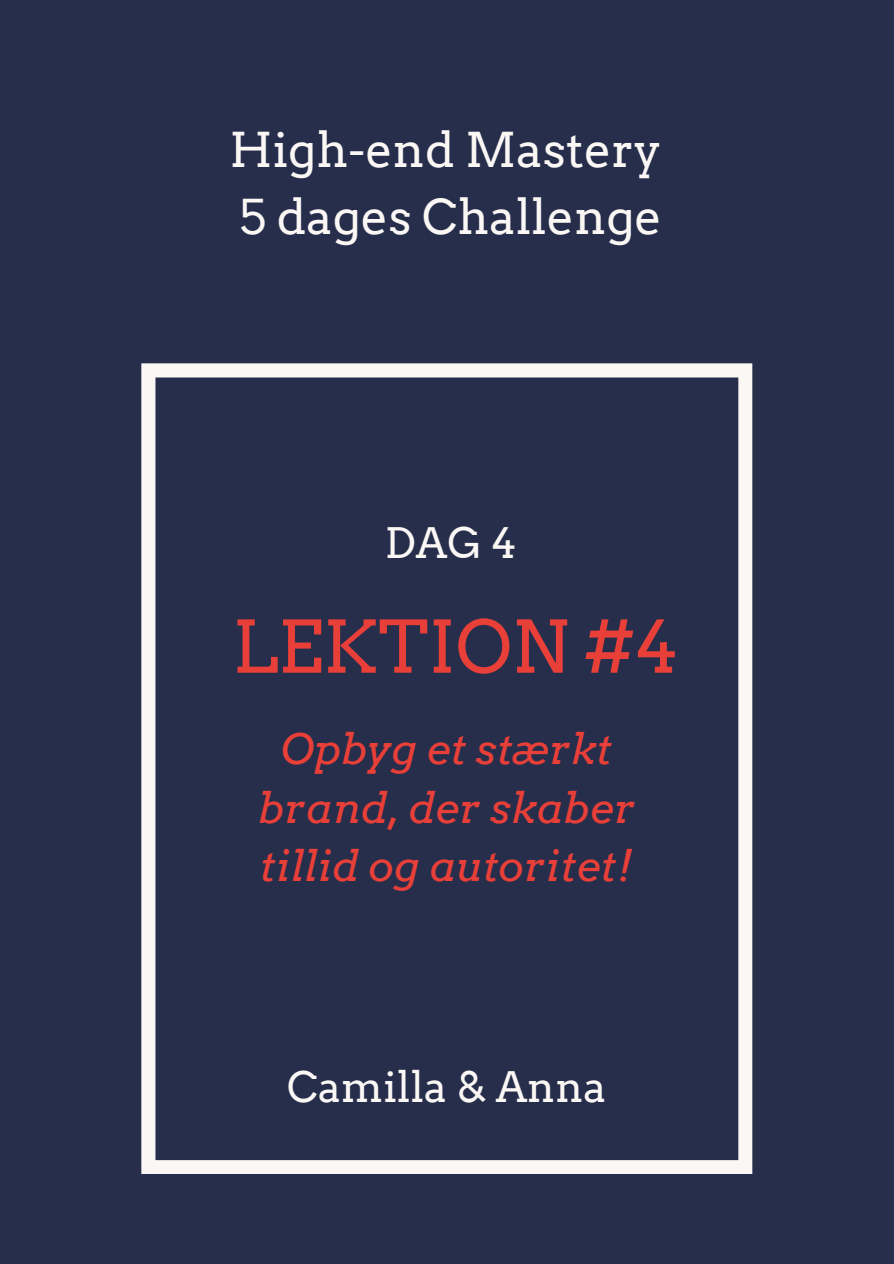
<style>
.page{position:relative;width:894px;height:1264px;background:#fff}
.page>*{position:absolute;margin:0;border:0;box-sizing:border-box;transform-origin:0 0}
.t1{font:72px "Arvo";color:#e83f38}
.t2{font:48px/66.3px "Arvo";color:#faf7f4}
.t3{font:italic 42px/58.5px "Arvo";color:#e83f38;text-align:center}
.t4{font:42px "Arvo";color:#faf7f4}
</style>
<div class="page">
<div style="left:0;top:0;width:893px;height:1263px;background:#262e4c"></div>
<svg style="left:141px;top:363px;width:611px;height:811px"></svg>
<h2 class="t2" style="left:229px;top:117px;width:434px">High-end Mastery<br>5 dages Challenge</h2>
<h1 class="t4" style="left:385px;top:517px;width:133px">DAG 4</h1>
<h3 class="t1" style="left:232px;top:603px;width:447px">LEKTION #4</h3>
<p class="t3" style="left:258px;top:719px;width:378px">Opbyg et stærkt brand, der skaber tillid og autoritet!</p>
<p class="t4" style="left:287px;top:1061px;width:320px">Camilla &amp; Anna</p>
</div>
